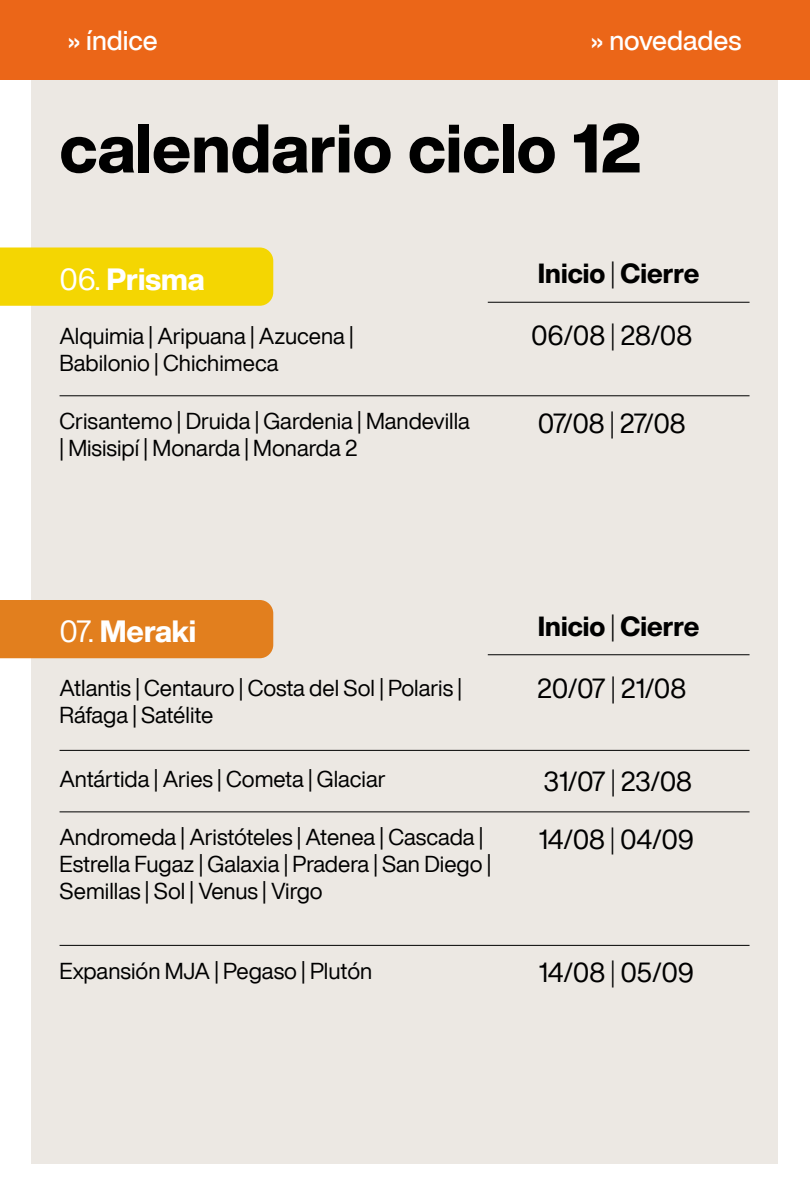
<style>
.page{position:relative;width:810px;height:1200px;background:#fff}
.page>*{position:absolute;margin:0;border:0;box-sizing:border-box;transform-origin:0 0}
.t1{font:800 67.5px "Helvetica Now Display";color:#000}
.t2{font:800 30px "Helvetica Now Display";color:#fff}
.t3{font:27px "Helvetica Now Display";letter-spacing:-.01em;color:#000}
.t4{font:800 27px "Helvetica Now Display";color:#000}
.t5{font:500 27px "Helvetica Now Display";color:#fff}
.t6{font:22.5px/27px "Helvetica Now Display";color:#000}
.s1{font-weight:400}
.s2{font-weight:300}
</style>
<div class="page">
<div style="left:32px;top:69px;width:746px;height:1094px;background:#ece8e3"></div>
<hr style="left:488px;top:302px;width:262px;height:1px;background:#000">
<hr style="left:488px;top:654px;width:262px;height:1px;background:#000">
<hr style="left:60px;top:395px;width:690px;height:1px;background:#000">
<hr style="left:60px;top:812px;width:690px;height:1px;background:#000">
<hr style="left:60px;top:945px;width:690px;height:1px;background:#000">
<hr style="left:60px;top:750px;width:690px;height:1px;background:#000">
<div style="left:0;top:248px;width:273px;height:58px;background:#f4d602"></div>
<div style="left:0;top:600px;width:273px;height:58px;background:#e27f1e"></div>
<div style="left:0;top:0;width:810px;height:80px;background:#eb6618"></div>
<p class="t5" style="left:67px;top:22px;width:92px">» índice</p>
<p class="t5" style="left:590px;top:22px;width:152px">» novedades</p>
<h1 class="t1" style="left:60px;top:102px;width:584px">calendario ciclo 12</h1>
<h2 class="t2" style="left:60px;top:258px;width:147px"><span class="s1">06.</span> Prisma</h2>
<p class="t6" style="left:60px;top:322px;width:296px">Alquimia | Aripuana | Azucena |<br>Babilonio | Chichimeca</p>
<p class="t6" style="left:60px;top:407px;width:412px">Crisantemo | Druida | Gardenia | Mandevilla | Misisipí | Monarda | Monarda 2</p>
<p class="t4" style="left:538px;top:255px;width:163px">Inicio <span class="s2">|</span> Cierre</p>
<p class="t3" style="left:531px;top:317px;width:163px">06/08 <span class="s2">|</span> 28/08</p>
<p class="t3" style="left:538px;top:405px;width:149px">07/08 <span class="s2">|</span> 27/08</p>
<h2 class="t2" style="left:60px;top:611px;width:138px"><span class="s1">07.</span> Meraki</h2>
<p class="t4" style="left:538px;top:608px;width:163px">Inicio <span class="s2">|</span> Cierre</p>
<p class="t6" style="left:60px;top:675px;width:404px">Atlantis | Centauro | Costa del Sol | Polaris |<br>Ráfaga | Satélite</p>
<p class="t3" style="left:537px;top:669px;width:150px">20/07 <span class="s2">|</span> 21/08</p>
<p class="t6" style="left:60px;top:765px;width:328px">Antártida | Aries | Cometa | Glaciar</p>
<p class="t3" style="left:543px;top:763px;width:150px">31/07 <span class="s2">|</span> 23/08</p>
<p class="t6" style="left:60px;top:823px;width:433px">Andromeda | Aristóteles | Atenea | Cascada |<br>Estrella Fugaz | Galaxia | Pradera | San Diego |<br>Semillas | Sol | Venus | Virgo</p>
<p class="t3" style="left:538px;top:821px;width:157px">14/08 <span class="s2">|</span> 04/09</p>
<p class="t6" style="left:60px;top:957px;width:314px">Expansión MJA | Pegaso | Plutón</p>
<p class="t3" style="left:539px;top:954px;width:157px">14/08 <span class="s2">|</span> 05/09</p>
</div>
